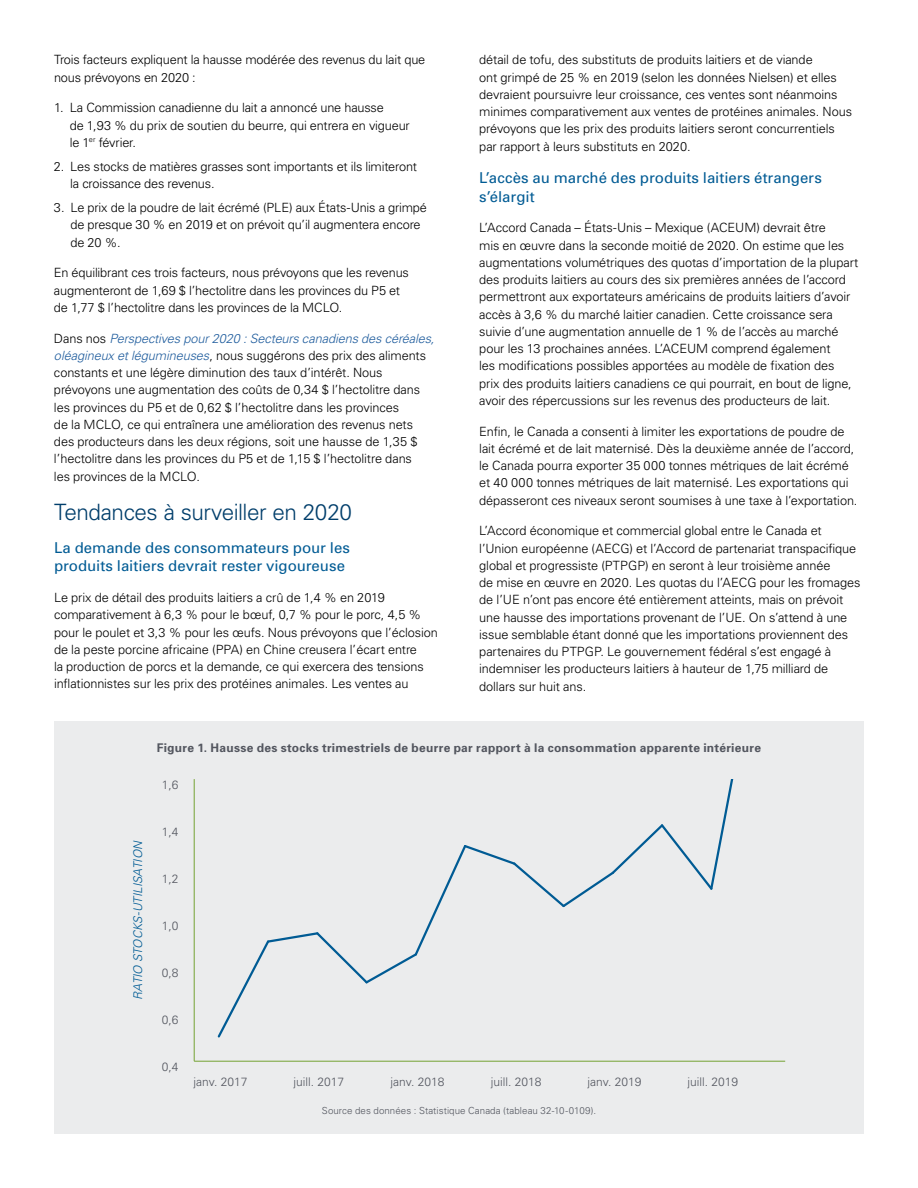
<style>
.page{position:relative;width:918px;height:1188px;background:#fff}
.page>*{position:absolute;margin:0;border:0;box-sizing:border-box;transform-origin:0 0}
.t1{font:300 22.5px "Univers";letter-spacing:-.02em;color:#003e6b}
.t2{font:15px/18.8px "Univers";color:#005b94}
.t3{font:300 12.75px/17.2px "Univers";letter-spacing:-.01em;color:#000}
.t4{font:700 12px "Univers";letter-spacing:.025em;color:#53565f}
.t5{font:300 12px "Univers";color:#53565f}
.t6{font:italic 300 12px "Univers";color:#005b94}
.t7{font:300 9.75px "Univers";letter-spacing:.005em;color:#53565f}
.s1{font-style:italic;color:#215e9e}
</style>
<div class="page">
<div style="left:54px;top:722px;width:810px;height:412px;background:#ebeced"></div>
<hr style="left:194px;top:1061px;width:591px;height:1px;background:#74a333">
<hr style="left:194px;top:779px;width:1px;height:282px;background:#74a333">
<svg style="left:217px;top:779px;width:517px;height:259px"></svg>
<p class="t3" style="left:54px;top:51px;width:373px">Trois facteurs expliquent la hausse modérée des revenus du lait que nous prévoyons en 2020 :</p>
<p class="t3" style="left:70px;top:99px;width:342px;text-indent:-16px">1. La Commission canadienne du lait a annoncé une hausse<br>de 1,93 % du prix de soutien du beurre, qui entrera en vigueur le 1<sup>er</sup> février.</p>
<p class="t3" style="left:70px;top:157px;width:348px;text-indent:-16px">2. Les stocks de matières grasses sont importants et ils limiteront la croissance des revenus.</p>
<p class="t3" style="left:70px;top:199px;width:358px;text-indent:-16px">3. Le prix de la poudre de lait écrémé (PLE) aux États-Unis a grimpé de presque 30 % en 2019 et on prévoit qu’il augmentera encore de 20 %.</p>
<p class="t3" style="left:54px;top:264px;width:356px">En équilibrant ces trois facteurs, nous prévoyons que les revenus augmenteront de 1,69 $ l’hectolitre dans les provinces du P5 et de 1,77 $ l’hectolitre dans les provinces de la MCLO.</p>
<p class="t3" style="left:54px;top:329px;width:382px">Dans nos <span class="s1">Perspectives pour 2020 : Secteurs canadiens des céréales, oléagineux et légumineuses</span>, nous suggérons des prix des aliments constants et une légère diminution des taux d’intérêt. Nous prévoyons une augmentation des coûts de 0,34 $ l’hectolitre dans les provinces du P5 et de 0,62 $ l’hectolitre dans les provinces<br>de la MCLO, ce qui entraînera une amélioration des revenus nets des producteurs dans les deux régions, soit une hausse de 1,35 $ l’hectolitre dans les provinces du P5 et de 1,15 $ l’hectolitre dans<br>les provinces de la MCLO.</p>
<h1 class="t1" style="left:54px;top:499px;width:300px">Tendances à surveiller en 2020</h1>
<p class="t2" style="left:54px;top:538px;width:297px">La demande des consommateurs pour les produits laitiers devrait rester vigoureuse</p>
<p class="t3" style="left:54px;top:589px;width:386px">Le prix de détail des produits laitiers a crû de 1,4 % en 2019 comparativement à 6,3 % pour le bœuf, 0,7 % pour le porc, 4,5 % pour le poulet et 3,3 % pour les œufs. Nous prévoyons que l’éclosion de la peste porcine africaine (PPA) en Chine creusera l’écart entre<br>la production de porcs et la demande, ce qui exercera des tensions inflationnistes sur les prix des protéines animales. Les ventes au</p>
<p class="t3" style="left:479px;top:51px;width:374px">détail de tofu, des substituts de produits laitiers et de viande<br>ont grimpé de 25 % en 2019 (selon les données Nielsen) et elles devraient poursuivre leur croissance, ces ventes sont néanmoins minimes comparativement aux ventes de protéines animales. Nous prévoyons que les prix des produits laitiers seront concurrentiels par rapport à leurs substituts en 2020.</p>
<p class="t2" style="left:479px;top:168px;width:344px">L’accès au marché des produits laitiers étrangers s’élargit</p>
<p class="t3" style="left:479px;top:219px;width:381px">L’Accord Canada – États-Unis – Mexique (ACEUM) devrait être<br>mis en œuvre dans la seconde moitié de 2020. On estime que les augmentations volumétriques des quotas d’importation de la plupart des produits laitiers au cours des six premières années de l’accord permettront aux exportateurs américains de produits laitiers d’avoir accès à 3,6 % du marché laitier canadien. Cette croissance sera suivie d’une augmentation annuelle de 1 % de l’accès au marché pour les 13 prochaines années. L’ACEUM comprend également<br>les modifications possibles apportées au modèle de fixation des<br>prix des produits laitiers canadiens ce qui pourrait, en bout de ligne, avoir des répercussions sur les revenus des producteurs de lait.</p>
<p class="t3" style="left:479px;top:422px;width:380px">Enfin, le Canada a consenti à limiter les exportations de poudre de lait écrémé et de lait maternisé. Dès la deuxième année de l’accord, le Canada pourra exporter 35 000 tonnes métriques de lait écrémé et 40 000 tonnes métriques de lait maternisé. Les exportations qui dépasseront ces niveaux seront soumises à une taxe à l’exportation.</p>
<p class="t3" style="left:479px;top:522px;width:383px">L’Accord économique et commercial global entre le Canada et l’Union européenne (AECG) et l’Accord de partenariat transpacifique global et progressiste (PTPGP) en seront à leur troisième année<br>de mise en œuvre en 2020. Les quotas du l’AECG pour les fromages de l’UE n’ont pas encore été entièrement atteints, mais on prévoit une hausse des importations provenant de l’UE. On s’attend à une issue semblable étant donné que les importations proviennent des partenaires du PTPGP. Le gouvernement fédéral s’est engagé à indemniser les producteurs laitiers à hauteur de 1,75 milliard de dollars sur huit ans.</p>
<p class="t4" style="left:157px;top:740px;width:606px">Figure 1. Hausse des stocks trimestriels de beurre par rapport à la consommation apparente intérieure</p>
<p class="t5" style="left:162px;top:778px;width:18px">1,6</p>
<p class="t6" style="left:131px;top:1000px;width:161px;rotate:-90deg">RATIO STOCKS-UTILISATION</p>
<p class="t5" style="left:162px;top:825px;width:18px">1,4</p>
<p class="t5" style="left:162px;top:872px;width:18px">1,2</p>
<p class="t5" style="left:162px;top:919px;width:18px">1,0</p>
<p class="t5" style="left:162px;top:966px;width:18px">0,8</p>
<p class="t5" style="left:162px;top:1013px;width:18px">0,6</p>
<p class="t5" style="left:162px;top:1060px;width:18px">0,4</p>
<p class="t5" style="left:193px;top:1074px;width:56px">janv. 2017</p>
<p class="t5" style="left:294px;top:1074px;width:52px">juill. 2017</p>
<p class="t5" style="left:390px;top:1074px;width:56px">janv. 2018</p>
<p class="t5" style="left:491px;top:1074px;width:52px">juill. 2018</p>
<p class="t5" style="left:588px;top:1074px;width:56px">janv. 2019</p>
<p class="t5" style="left:688px;top:1074px;width:52px">juill. 2019</p>
<p class="t7" style="left:322px;top:1104px;width:276px">Source des données : Statistique Canada (tableau 32-10-0109).</p>
</div>
